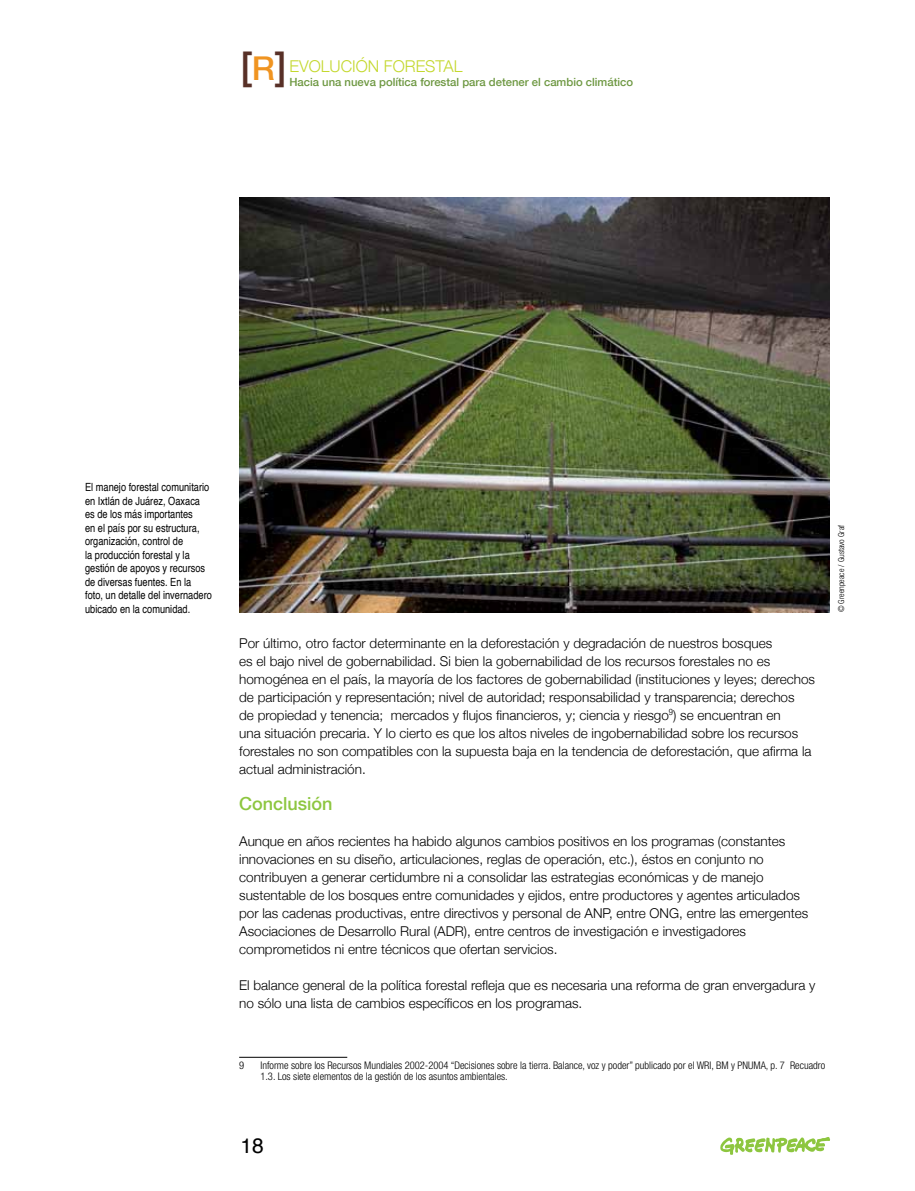
<style>
.page{position:relative;width:915px;height:1191px;background:#fff}
.page>*{position:absolute;margin:0;border:0;box-sizing:border-box;transform-origin:0 0}
.t1{font:500 38.7px "Helvetica Neue LT Com";color:#583027}
.t2{font:21px "Helvetica";color:#000}
.t3{font:500 18px "Helvetica Neue";color:#8dc63f}
.t4{font:300 16.35px "Helvetica Neue LT Com";color:#c4d82e}
.t5{font:300 13.5px/18px "Helvetica Neue";color:#000}
.t6{font:condensed 11.25px/13.5px "Helvetica";color:#000}
.t7{font:500 11.25px "Helvetica Neue LT Com";color:#6e9842}
.t8{font:300 condensed 10.5px/11.6px "Helvetica Neue LT Com";color:#000}
.t9{font:300 condensed 8.25px "Helvetica Neue LT Com";color:#000}
.s1{font-size:32.85px;color:#f09421}
</style>
<div class="page">
<svg style="left:720px;top:1137px;width:110px;height:18px"></svg>
<hr style="left:239px;top:1057px;width:108px;height:1px;background:#000">
<img style="left:239px;top:197px;width:590px;height:416px">
<h1 class="t1" style="left:240px;top:43px;width:48px">[<span class="s1">R</span>]</h1>
<p class="t4" style="left:289px;top:56px;width:174px">EVOLUCIÓN FORESTAL</p>
<p class="t7" style="left:289px;top:76px;width:345px">Hacia una nueva política forestal para detener el cambio climático</p>
<p class="t6" style="left:85px;top:480px;width:128px">El manejo forestal comunitario en Ixtlán de Juárez, Oaxaca es de los más importantes<br>en el país por su estructura, organización, control de<br>la producción forestal y la gestión de apoyos y recursos de diversas fuentes. En la foto, un detalle del invernadero ubicado en la comunidad.</p>
<p class="t5" style="left:239px;top:634px;width:577px">Por último, otro factor determinante en la deforestación y degradación de nuestros bosques<br>es el bajo nivel de gobernabilidad. Si bien la gobernabilidad de los recursos forestales no es homogénea en el país, la mayoría de los factores de gobernabilidad (instituciones y leyes; derechos de participación y representación; nivel de autoridad; responsabilidad y transparencia; derechos<br>de propiedad y tenencia; mercados y flujos financieros, y; ciencia y riesgo<sup>9</sup>) se encuentran en<br>una situación precaria. Y lo cierto es que los altos niveles de ingobernabilidad sobre los recursos forestales no son compatibles con la supuesta baja en la tendencia de deforestación, que afirma la actual administración.</p>
<h3 class="t3" style="left:239px;top:793px;width:95px">Conclusión</h3>
<p class="t5" style="left:239px;top:832px;width:570px">Aunque en años recientes ha habido algunos cambios positivos en los programas (constantes innovaciones en su diseño, articulaciones, reglas de operación, etc.), éstos en conjunto no contribuyen a generar certidumbre ni a consolidar las estrategias económicas y de manejo sustentable de los bosques entre comunidades y ejidos, entre productores y agentes articulados por las cadenas productivas, entre directivos y personal de ANP, entre ONG, entre las emergentes Asociaciones de Desarrollo Rural (ADR), entre centros de investigación e investigadores comprometidos ni entre técnicos que ofertan servicios.</p>
<p class="t5" style="left:239px;top:976px;width:577px">El balance general de la política forestal refleja que es necesaria una reforma de gran envergadura y no sólo una lista de cambios específicos en los programas.</p>
<p class="t9" style="left:836px;top:612px;width:89px;rotate:-90deg">© Greenpeace / Gustavo Graf</p>
<p class="t8" style="left:239px;top:1059px;width:7px">9</p>
<p class="t8" style="left:260px;top:1059px;width:566px">Informe sobre los Recursos Mundiales 2002-2004 “Decisiones sobre la tierra. Balance, voz y poder” publicado por el WRI, BM y PNUMA, p. 7 Recuadro<br>1.3. Los siete elementos de la gestión de los asuntos ambientales.</p>
<h2 class="t2" style="left:240px;top:1129px;width:25px">18</h2>
</div>
